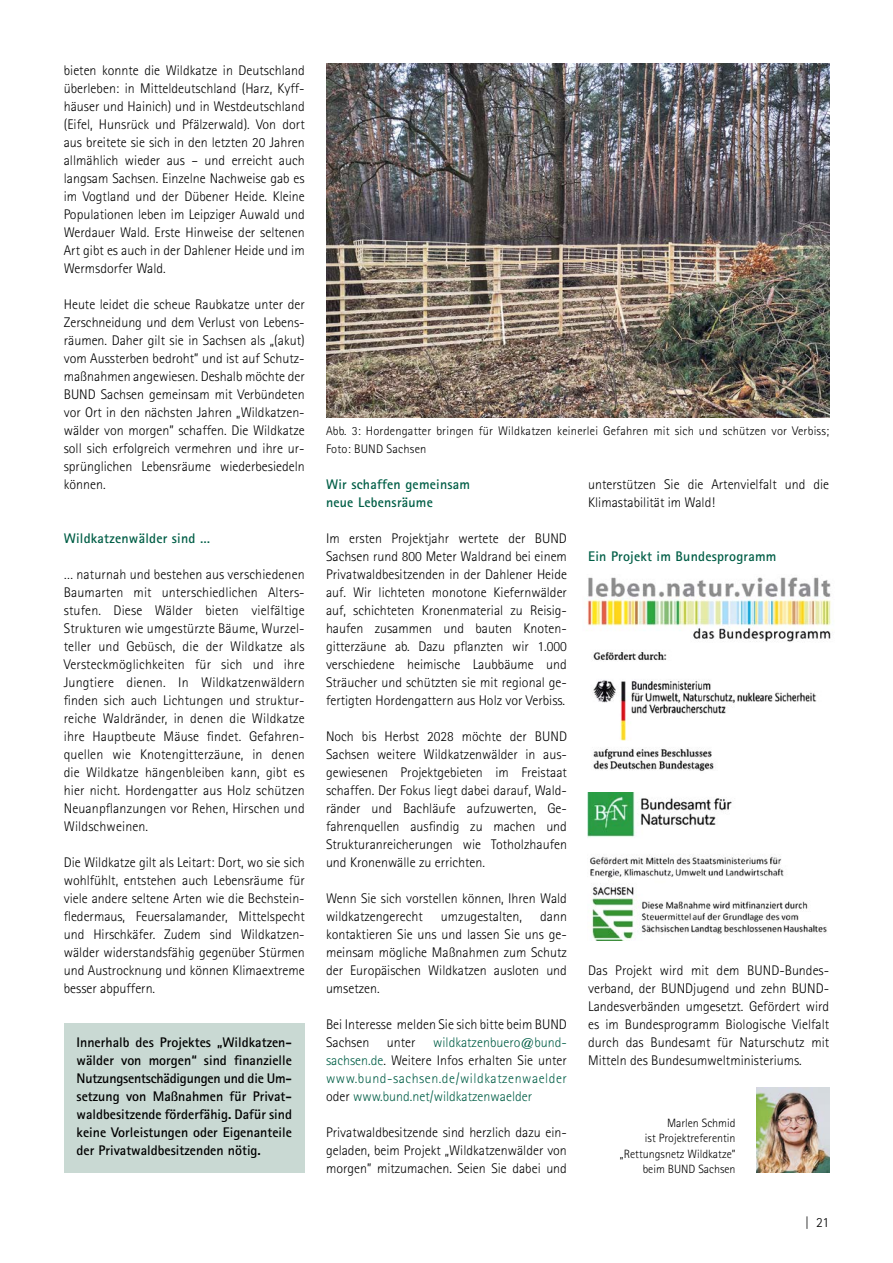
<style>
.page{position:relative;width:893px;height:1263px;background:#fff}
.page>*{position:absolute;margin:0;border:0;box-sizing:border-box;transform-origin:0 0}
.Fließtext{font:300 13.95px/18px "Rotis Sans Serif Std";color:#000;text-align:justify}
.Fließtext-2{font:700 13.95px/18px "Rotis Sans Serif Std";color:#000;text-align:justify}
.Fließtext-3{font:300 13.95px/18px "Rotis Sans Serif Std";color:#005e46;text-align:justify}
.H2_Zwischenüberschrift_grün{font:700 13.95px/18px "Rotis Sans Serif Std";letter-spacing:.015em;color:#005e46}
.t1{font:300 12.45px/18px "Rotis Sans Serif Std";letter-spacing:.015em;color:#000}
.Autor{font:300 12px/15px "Rotis Sans Serif Std";color:#000;text-align:right}
.s1{color:#000}
</style>
<div class="page">
<img style="left:757px;top:1087px;width:72px;height:85px">
<img style="left:326px;top:64px;width:503px;height:353px">
<img style="left:587px;top:577px;width:244px;height:65px">
<img style="left:593px;top:651px;width:224px;height:89px">
<img style="left:587px;top:793px;width:145px;height:45px">
<img style="left:590px;top:855px;width:237px;height:85px">
<img style="left:593px;top:748px;width:121px;height:23px">
<div style="left:64px;top:1024px;width:241px;height:149px;background:#c9d9d3"></div>
<p class="Fließtext" style="left:64px;top:61px;width:242px">bieten konnte die Wildkatze in Deutschland überleben: in Mitteldeutschland (Harz, Kyff&shy;häuser und Hainich) und in Westdeutschland (Eifel, Hunsrück und Pfälzerwald). Von dort aus breitete sie sich in den letzten 20 Jahren allmählich wieder aus – und erreicht auch langsam Sachsen. Einzelne Nachweise gab es im Vogtland und der Dübener Heide. Kleine Populationen leben im Leipziger Auwald und Werdauer Wald. Erste Hinweise der seltenen Art gibt es auch in der Dahlener Heide und im Wermsdorfer Wald.</p>
<p class="Fließtext" style="left:64px;top:295px;width:242px">Heute leidet die scheue Raubkatze unter der Zerschneidung und dem Verlust von Lebens&shy;räumen. Daher gilt sie in Sachsen als „(akut) vom Aussterben bedroht” und ist auf Schutz&shy;maßnahmen angewiesen. Deshalb möchte der BUND Sachsen gemeinsam mit Verbündeten vor Ort in den nächsten Jahren „Wildkatzen&shy;wälder von morgen” schaffen. Die Wildkatze soll sich erfolgreich vermehren und ihre ur&shy;sprünglichen Lebensräume wiederbesiedeln können.</p>
<h3 class="H2_Zwischenüberschrift_grün" style="left:64px;top:529px;width:148px">Wildkatzenwälder sind …</h3>
<p class="Fließtext" style="left:64px;top:565px;width:242px">… naturnah und bestehen aus verschiedenen Baumarten mit unterschiedlichen Alters&shy;stufen. Diese Wälder bieten vielfältige Strukturen wie umgestürzte Bäume, Wurzel&shy;teller und Gebüsch, die der Wildkatze als Versteckmöglichkeiten für sich und ihre Jungtiere dienen. In Wildkatzenwäldern finden sich auch Lichtungen und struktur&shy;reiche Waldränder, in denen die Wildkatze ihre Hauptbeute Mäuse findet. Gefahren&shy;quellen wie Knotengitterzäune, in denen die Wildkatze hängenbleiben kann, gibt es hier nicht. Hordengatter aus Holz schützen Neuanpflanzungen vor Rehen, Hirschen und Wildschweinen.</p>
<p class="Fließtext" style="left:64px;top:853px;width:242px">Die Wildkatze gilt als Leitart: Dort, wo sie sich wohlfühlt, entstehen auch Lebensräume für viele andere seltene Arten wie die Bechstein&shy;fledermaus, Feuersalamander, Mittelspecht und Hirschkäfer. Zudem sind Wildkatzen&shy;wälder widerstandsfähig gegenüber Stürmen und Austrocknung und können Klimaextreme besser abpuffern.</p>
<p class="Fließtext-2" style="left:77px;top:1033px;width:217px">Innerhalb des Projektes „Wildkatzen&shy;wälder von morgen“ sind finanzielle Nutzungsentschädigungen und die Um&shy;setzung von Maßnahmen für Privat&shy;waldbesitzende förderfähig. Dafür sind keine Vorleistungen oder Eigenanteile der Privatwaldbesitzenden nötig.</p>
<p class="t1" style="left:326px;top:422px;width:505px">Abb. 3: Hordengatter bringen für Wildkatzen keinerlei Gefahren mit sich und schützen vor Verbiss;<br>Foto: BUND Sachsen</p>
<h3 class="H2_Zwischenüberschrift_grün" style="left:326px;top:475px;width:146px">Wir schaffen gemeinsam neue Lebensräume</h3>
<p class="Fließtext" style="left:326px;top:529px;width:242px">Im ersten Projektjahr wertete der BUND Sachsen rund 800 Meter Waldrand bei einem Privatwaldbesitzenden in der Dahlener Heide auf. Wir lichteten monotone Kiefernwälder auf, schichteten Kronenmaterial zu Reisig&shy;haufen zusammen und bauten Knoten&shy;gitterzäune ab. Dazu pflanzten wir 1.000 verschiedene heimische Laubbäume und Sträucher und schützten sie mit regional ge&shy;fertigten Hordengattern aus Holz vor Verbiss.</p>
<p class="Fließtext" style="left:326px;top:727px;width:242px">Noch bis Herbst 2028 möchte der BUND Sachsen weitere Wildkatzenwälder in aus&shy;gewiesenen Projektgebieten im Freistaat schaffen. Der Fokus liegt dabei darauf, Wald&shy;ränder und Bachläufe aufzuwerten, Ge&shy;fahrenquellen ausfindig zu machen und Strukturanreicherungen wie Totholzhaufen und Kronenwälle zu errichten.</p>
<p class="Fließtext" style="left:326px;top:889px;width:242px">Wenn Sie sich vorstellen können, Ihren Wald wildkatzengerecht</p>
<p class="Fließtext" style="left:326px;top:907px;width:242px;text-indent:214px">dann kontaktieren Sie uns und lassen Sie uns ge&shy;meinsam mögliche Maßnahmen zum Schutz der Europäischen Wildkatzen ausloten und umsetzen.</p>
<p class="Fließtext" style="left:326px;top:1015px;width:242px">Bei Interesse melden Sie sich bitte beim BUND<br>Sachsen</p>
<p class="Fließtext" style="left:441px;top:907px;width:83px">umzugestalten,</p>
<p class="Fließtext-3" style="left:326px;top:1033px;width:242px;text-indent:107px">wildkatzenbuero@bund&shy;sachsen.de<span class="s1">. Weitere Infos erhalten Sie unter </span>www.bund-sachsen.de/wildkatzenwaelder <span class="s1">oder</span> www.bund.net/wildkatzenwaelder</p>
<p class="Fließtext" style="left:326px;top:1123px;width:242px">Privatwaldbesitzende sind herzlich dazu ein&shy;geladen, beim Projekt „Wildkatzenwälder von morgen” mitzumachen. Seien Sie dabei und</p>
<p class="Fließtext" style="left:387px;top:1033px;width:30px">unter</p>
<p class="Fließtext" style="left:588px;top:475px;width:242px">unterstützen Sie die Artenvielfalt und die<br>Klimastabilität im Wald!</p>
<h3 class="H2_Zwischenüberschrift_grün" style="left:588px;top:547px;width:190px">Ein Projekt im Bundesprogramm</h3>
<p class="Fließtext" style="left:588px;top:961px;width:242px">Das Projekt wird mit dem BUND-Bundes&shy;verband, der BUNDjugend und zehn BUND-Landesverbänden umgesetzt. Gefördert wird es im Bundesprogramm Biologische Vielfalt durch das Bundesamt für Naturschutz mit Mitteln des Bundesumweltministeriums.</p>
<p class="Autor" style="left:620px;top:1116px;width:117px">Marlen Schmid<br>ist Projektreferentin „Rettungsnetz Wildkatze” beim BUND Sachsen</p>
<p class="Fließtext" style="left:805px;top:1213px;width:26px">| 21</p>
</div>
